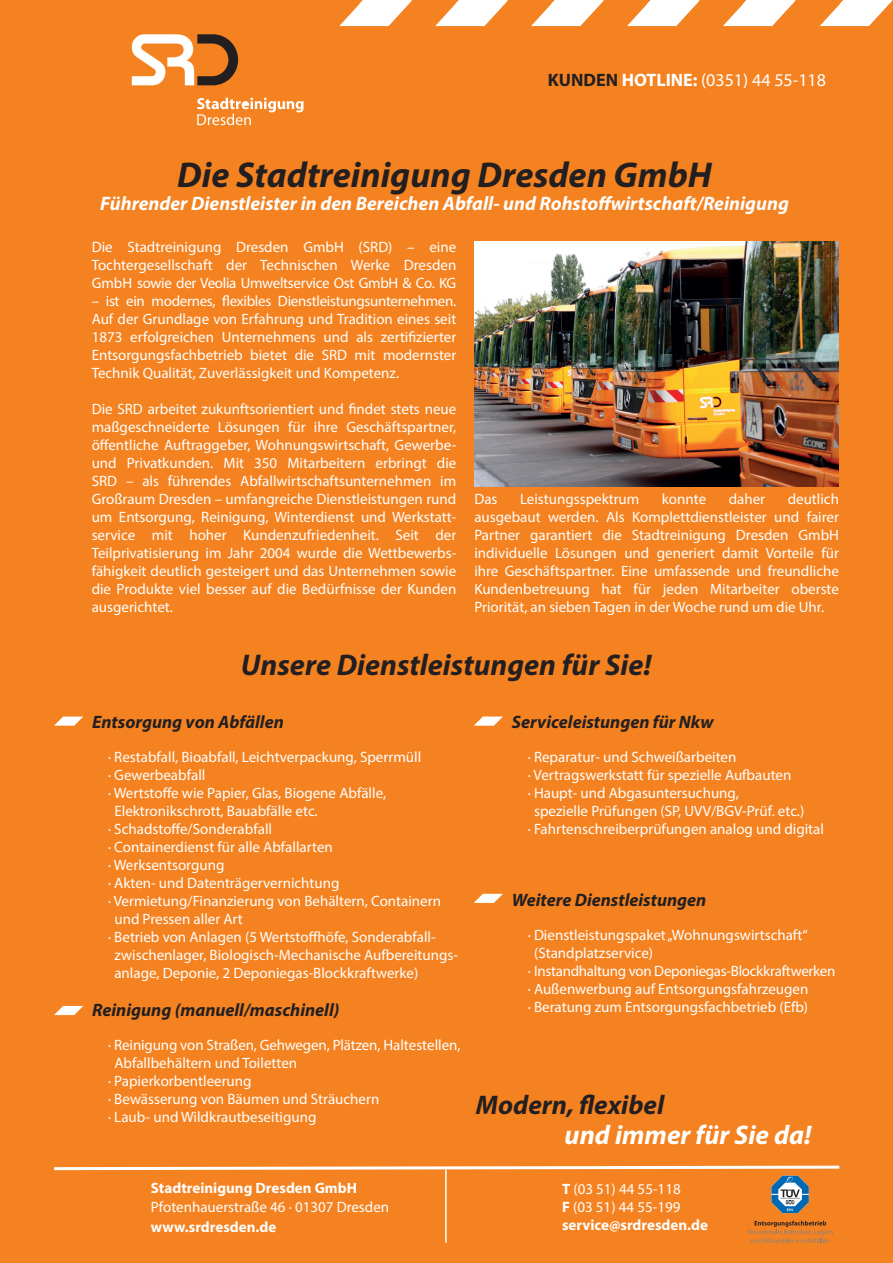
<style>
.page{position:relative;width:893px;height:1263px;background:#f58220}
.page>*{position:absolute;margin:0;border:0;box-sizing:border-box;transform-origin:0 0}
.t1{font:italic 700 36px "Myriad Pro";color:#231f20}
.t2{font:italic 700 30px "Myriad Pro";color:#231f20}
.t3{font:italic 700 27px "Myriad Pro";color:#fff}
.t4{font:italic 700 27px "Myriad Pro";color:#231f20}
.t5{font:italic 700 19.5px "Myriad Pro";color:#fff}
.t6{font:italic 700 18px "Myriad Pro";color:#231f20}
.t7{font:18px "Myriad Pro";color:#fff}
.t8{font:15px/18px "Myriad Pro";color:#fff;text-align:justify}
.t9{font:15px "Myriad Pro";letter-spacing:-.02em;color:#fff}
.t10{font:700 15px "Myriad Pro";color:#fff}
.s1{font-weight:700;color:#231f20}
.s2{font-weight:700}
</style>
<div class="page">
<svg style="left:197px;top:98px;width:107px;height:27px;background:#f7a159"></svg>
<svg style="left:132px;top:34px;width:106px;height:51px"></svg>
<hr style="left:445px;top:1170px;width:2px;height:72px;background:#fff">
<svg style="left:748px;top:1220px;width:85px;height:23px;background:#d77a2b"></svg>
<svg style="left:51px;top:1164px;width:791px;height:49px;background:#f18a33"></svg>
<svg style="left:54px;top:1006px;width:29px;height:9px"></svg>
<svg style="left:54px;top:716px;width:29px;height:10px"></svg>
<svg style="left:474px;top:716px;width:29px;height:10px"></svg>
<svg style="left:474px;top:894px;width:29px;height:9px"></svg>
<svg style="left:339px;top:0;width:73px;height:26px"></svg>
<svg style="left:435px;top:0;width:73px;height:26px"></svg>
<svg style="left:531px;top:0;width:73px;height:26px"></svg>
<svg style="left:627px;top:0;width:73px;height:26px"></svg>
<svg style="left:723px;top:0;width:73px;height:26px"></svg>
<svg style="left:820px;top:0;width:73px;height:26px"></svg>
<img style="left:475px;top:241px;width:363px;height:245px">
<p class="t7" style="left:548px;top:68px;width:280px"><span class="s1">KUNDEN</span> <span class="s2">HOTLINE:</span> (0351) 44 55-118</p>
<h1 class="t1" style="left:177px;top:151px;width:536px">Die Stadtreinigung Dresden GmbH</h1>
<h3 class="t5" style="left:100px;top:191px;width:690px">Führender Dienstleister in den Bereichen Abfall- und Rohstoffwirtschaft/Reinigung</h3>
<p class="t8" style="left:92px;top:238px;width:366px">Die Stadtreinigung Dresden GmbH (SRD) – eine Tochtergesellschaft der Technischen Werke Dresden GmbH sowie der Veolia Umweltservice Ost GmbH &amp; Co. KG</p>
<p class="t8" style="left:92px;top:292px;width:366px">– ist ein modernes, flexibles Dienstleistungsunternehmen.<br>Auf der Grundlage von Erfahrung und Tradition eines seit 1873 erfolgreichen Unternehmens und als zertifizierter Entsorgungsfachbetrieb bietet die SRD mit modernster Technik Qualität, Zuverlässigkeit und Kompetenz.</p>
<p class="t8" style="left:92px;top:400px;width:366px">Die SRD arbeitet zukunftsorientiert und findet stets neue maßgeschneiderte Lösungen für ihre Geschäftspartner, öffentliche Auftraggeber, Wohnungswirtschaft, Gewerbe&shy;und Privatkunden. Mit 350 Mitarbeitern erbringt die SRD – als führendes Abfallwirtschaftsunternehmen im Großraum Dresden – umfangreiche Dienstleistungen rund um Entsorgung, Reinigung, Winterdienst und Werkstatt&shy;service mit hoher Kundenzufriedenheit. Seit der Teilprivatisierung im Jahr 2004 wurde die Wettbewerbs&shy;fähigkeit deutlich gesteigert und das Unternehmen sowie die Produkte viel besser auf die Bedürfnisse der Kunden ausgerichtet.</p>
<p class="t8" style="left:474px;top:490px;width:366px;text-indent:313px">deutlich ausgebaut werden. Als Komplettdienstleister und fairer Partner garantiert die Stadtreinigung Dresden GmbH individuelle Lösungen und generiert damit Vorteile für ihre Geschäftspartner. Eine umfassende und freundliche Kundenbetreuung hat für jeden Mitarbeiter oberste Priorität, an sieben Tagen in der Woche rund um die Uhr.</p>
<p class="t8" style="left:474px;top:490px;width:25px">Das</p>
<p class="t8" style="left:520px;top:490px;width:121px">Leistungsspektrum</p>
<p class="t8" style="left:662px;top:490px;width:46px">konnte</p>
<p class="t8" style="left:729px;top:490px;width:38px">daher</p>
<h2 class="t2" style="left:241px;top:646px;width:412px">Unsere Dienstleistungen für Sie!</h2>
<p class="t6" style="left:92px;top:710px;width:193px">Entsorgung von Abfällen</p>
<p class="t8" style="left:108px;top:748px;width:315px">· Restabfall, Bioabfall, Leichtverpackung, Sperrmüll</p>
<p class="t8" style="left:108px;top:766px;width:99px">· Gewerbeabfall</p>
<p class="t8" style="left:108px;top:784px;width:280px">· Wertstoffe wie Papier, Glas, Biogene Abfälle,</p>
<p class="t8" style="left:114px;top:802px;width:205px">Elektronikschrott, Bauabfälle etc.</p>
<p class="t8" style="left:108px;top:820px;width:166px">· Schadstoffe/Sonderabfall</p>
<p class="t8" style="left:108px;top:838px;width:226px">· Containerdienst für alle Abfallarten</p>
<p class="t8" style="left:108px;top:856px;width:118px">· Werksentsorgung</p>
<p class="t8" style="left:108px;top:874px;width:233px">· Akten- und Datenträgervernichtung</p>
<p class="t8" style="left:108px;top:892px;width:334px">· Vermietung/Finanzierung von Behältern, Containern</p>
<p class="t8" style="left:114px;top:910px;width:130px">und Pressen aller Art</p>
<p class="t8" style="left:108px;top:928px;width:329px">· Betrieb von Anlagen (5 Wertstoffhöfe, Sonderabfall-</p>
<p class="t8" style="left:114px;top:946px;width:345px">zwischenlager, Biologisch-Mechanische Aufbereitungs-</p>
<p class="t8" style="left:114px;top:964px;width:305px">anlage, Deponie, 2 Deponiegas-Blockkraftwerke)</p>
<p class="t6" style="left:92px;top:998px;width:249px">Reinigung (manuell/maschinell)</p>
<p class="t8" style="left:108px;top:1036px;width:354px">· Reinigung von Straßen, Gehwegen, Plätzen, Haltestellen,</p>
<p class="t8" style="left:114px;top:1054px;width:184px">Abfallbehältern und Toiletten</p>
<p class="t8" style="left:108px;top:1072px;width:145px">· Papierkorbentleerung</p>
<p class="t8" style="left:108px;top:1090px;width:273px">· Bewässerung von Bäumen und Sträuchern</p>
<p class="t8" style="left:108px;top:1108px;width:210px">· Laub- und Wildkrautbeseitigung</p>
<p class="t6" style="left:512px;top:710px;width:203px">Serviceleistungen für Nkw</p>
<p class="t8" style="left:528px;top:748px;width:210px">· Reparatur- und Schweißarbeiten</p>
<p class="t8" style="left:528px;top:766px;width:265px">· Vertragswerkstatt für spezielle Aufbauten</p>
<p class="t8" style="left:528px;top:784px;width:213px">· Haupt- und Abgasuntersuchung,</p>
<p class="t8" style="left:534px;top:802px;width:272px">spezielle Prüfungen (SP, UVV/BGV-Prüf. etc.)</p>
<p class="t8" style="left:528px;top:820px;width:298px">· Fahrtenschreiberprüfungen analog und digital</p>
<p class="t6" style="left:512px;top:888px;width:196px">Weitere Dienstleistungen</p>
<p class="t8" style="left:528px;top:926px;width:282px">· Dienstleistungspaket „Wohnungswirtschaft“</p>
<p class="t8" style="left:534px;top:944px;width:121px">(Standplatzservice)</p>
<p class="t9" style="left:528px;top:962px;width:309px">· Instandhaltung von Deponiegas-Blockkraftwerken</p>
<p class="t8" style="left:528px;top:980px;width:282px">· Außenwerbung auf Entsorgungsfahrzeugen</p>
<p class="t8" style="left:528px;top:998px;width:282px">· Beratung zum Entsorgungsfachbetrieb (Efb)</p>
<h3 class="t4" style="left:476px;top:1088px;width:190px">Modern, flexibel</h3>
<h3 class="t3" style="left:565px;top:1118px;width:248px">und immer für Sie da!</h3>
<p class="t10" style="left:151px;top:1178px;width:208px">Stadtreinigung Dresden GmbH</p>
<p class="t8" style="left:151px;top:1198px;width:240px">Pfotenhauerstraße 46 · 01307 Dresden</p>
<p class="t10" style="left:151px;top:1217px;width:127px">www.srdresden.de</p>
<p class="t8" style="left:562px;top:1179px;width:147px;text-align:left"><span class="s2">T</span> (03 51) 44 55-118<br><span class="s2">F</span> (03 51) 44 55-199 <span class="s2">service@srdresden.de</span></p>
</div>
